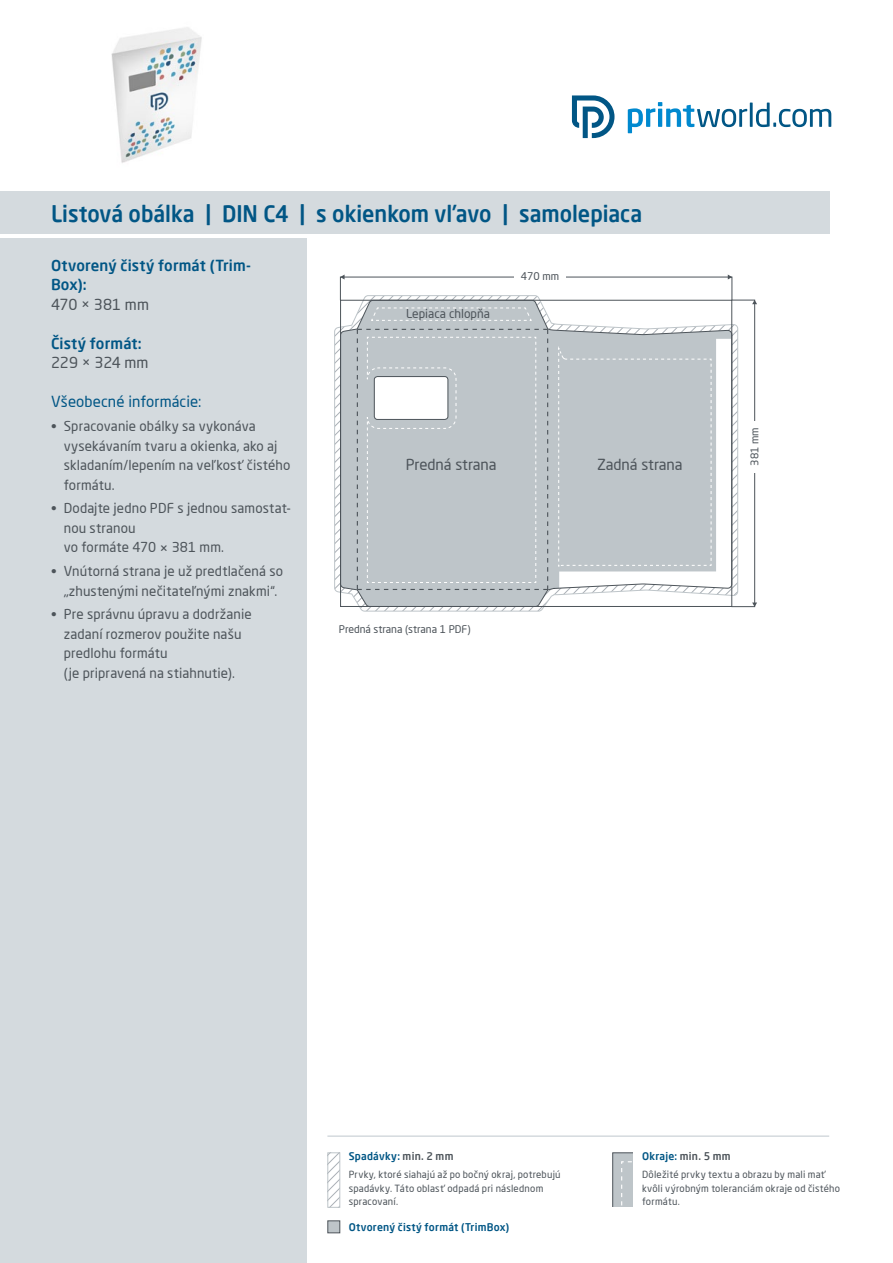
<style>
.page{position:relative;width:893px;height:1263px;background:#fff}
.page>*{position:absolute;margin:0;border:0;box-sizing:border-box;transform-origin:0 0}
.t1{font:500 22.5px "Neo Sans Pro";color:#015685;scale:.96 1}
.t2{font:500 15px/19.5px "Neo Sans Pro";letter-spacing:.01em;color:#015685}
.t3{font:15px "Neo Sans Pro";color:#4d545a}
.t4{font:15px "Neo Sans Pro";letter-spacing:.01em;color:#015685}
.t5{font:13.5px/19.5px "Neo Sans Pro";letter-spacing:.01em;color:#4d545a}
.t6{font:12px "Neo Sans Pro";color:#4d545a}
.t7{font:500 10.5px "Neo Sans Pro";letter-spacing:.025em;color:#015685}
.t8{font:10.5px "Neo Sans Pro";color:#4d545a}
.t9{font:9.75px/13.5px "Neo Sans Pro";letter-spacing:.025em;color:#4d545a}
.s1{font-size:15px}
.s2{color:#4d545a}
</style>
<div class="page">
<div style="left:0;top:238px;width:306px;height:1025px;background:#d4dade"></div>
<svg style="left:628px;top:102px;width:203px;height:31px"></svg>
<svg style="left:572px;top:96px;width:42px;height:42px"></svg>
<div style="left:0;top:191px;width:829px;height:43px;background:#d4dade"></div>
<hr style="left:327px;top:1135px;width:502px;height:2px;background:#d4dade">
<svg style="left:329px;top:1154px;width:9px;height:52px"></svg>
<div style="left:327px;top:1152px;width:13px;height:56px;border:1px solid #bec5c9"></div>
<div style="left:327px;top:1220px;width:13px;height:13px;background:#bec5c9;border:1px solid #4d545a"></div>
<div style="left:612px;top:1152px;width:34px;height:60px;background:#bec5c9;border:1px solid #4d545a"></div>
<svg style="left:621px;top:1161px;width:13px;height:47px"></svg>
<div style="left:634px;top:1148px;width:17px;height:68px;background:#fff"></div>
<div style="left:608px;top:1208px;width:26px;height:8px;background:#fff"></div>
<div style="left:731px;top:300px;width:24px;height:307px;border:1px solid #4d545a"></div>
<svg style="left:340px;top:275px;width:5px;height:4px"></svg>
<svg style="left:728px;top:275px;width:4px;height:4px"></svg>
<svg style="left:752px;top:300px;width:5px;height:4px"></svg>
<svg style="left:752px;top:602px;width:5px;height:5px"></svg>
<div style="left:750px;top:421px;width:9px;height:51px;background:#fff"></div>
<svg style="left:335px;top:296px;width:403px;height:315px"></svg>
<img style="left:111px;top:27px;width:91px;height:136px">
<h1 class="t1" style="left:51px;top:200px;width:617px">Listová obálka | DIN C4 | s okienkom vľavo | samolepiaca</h1>
<p class="t2" style="left:51px;top:255px;width:201px">Otvorený čistý formát (Trim-<br>Box):</p>
<p class="t3" style="left:51px;top:295px;width:99px">470 × 381 mm</p>
<p class="t2" style="left:51px;top:333px;width:92px">Čistý formát:</p>
<p class="t3" style="left:51px;top:354px;width:99px">229 × 324 mm</p>
<p class="t4" style="left:51px;top:393px;width:152px">Všeobecné informácie:</p>
<p class="t5" style="left:64px;top:416px;width:228px;text-indent:-13px">• Spracovanie obálky sa vykonáva vysekávaním tvaru a okienka, ako aj skladaním/lepením na veľkosť čistého formátu.</p>
<p class="t5" style="left:64px;top:498px;width:229px;text-indent:-13px">• Dodajte jedno PDF s jednou samostat&shy;nou stranou<br>vo formáte 470 <span class="s1">×</span> 381 mm.</p>
<p class="t5" style="left:51px;top:561px;width:234px;text-align:center">• Vnútorná strana je už predtlačená so „zhustenými nečitateľnými znakmi“.</p>
<p class="t5" style="left:64px;top:604px;width:190px;text-indent:-13px">• Pre správnu úpravu a dodržanie zadaní rozmerov použite našu predlohu formátu<br>(je pripravená na stiahnutie).</p>
<p class="t6" style="left:406px;top:306px;width:85px">Lepiaca chlopňa</p>
<p class="t8" style="left:521px;top:270px;width:40px">470 mm</p>
<p class="t3" style="left:406px;top:455px;width:93px">Predná strana</p>
<p class="t3" style="left:597px;top:455px;width:87px">Zadná strana</p>
<p class="t8" style="left:339px;top:623px;width:133px">Predná strana (strana 1 PDF)</p>
<p class="t8" style="left:748px;top:466px;width:40px;rotate:-90deg">381 mm</p>
<p class="t7" style="left:349px;top:1150px;width:106px">Spadávky: <span class="s2">min. 2 mm</span></p>
<p class="t9" style="left:349px;top:1168px;width:213px">Prvky, ktoré siahajú až po bočný okraj, potrebujú spadávky. Táto oblasť odpadá pri následnom spracovaní.</p>
<p class="t7" style="left:349px;top:1220px;width:162px">Otvorený čistý formát (TrimBox)</p>
<p class="t7" style="left:642px;top:1150px;width:90px">Okraje: <span class="s2">min. 5 mm</span></p>
<p class="t9" style="left:642px;top:1168px;width:199px">Dôležité prvky textu a obrazu by mali mať kvôli výrobným toleranciám okraje od čistého formátu.</p>
</div>
